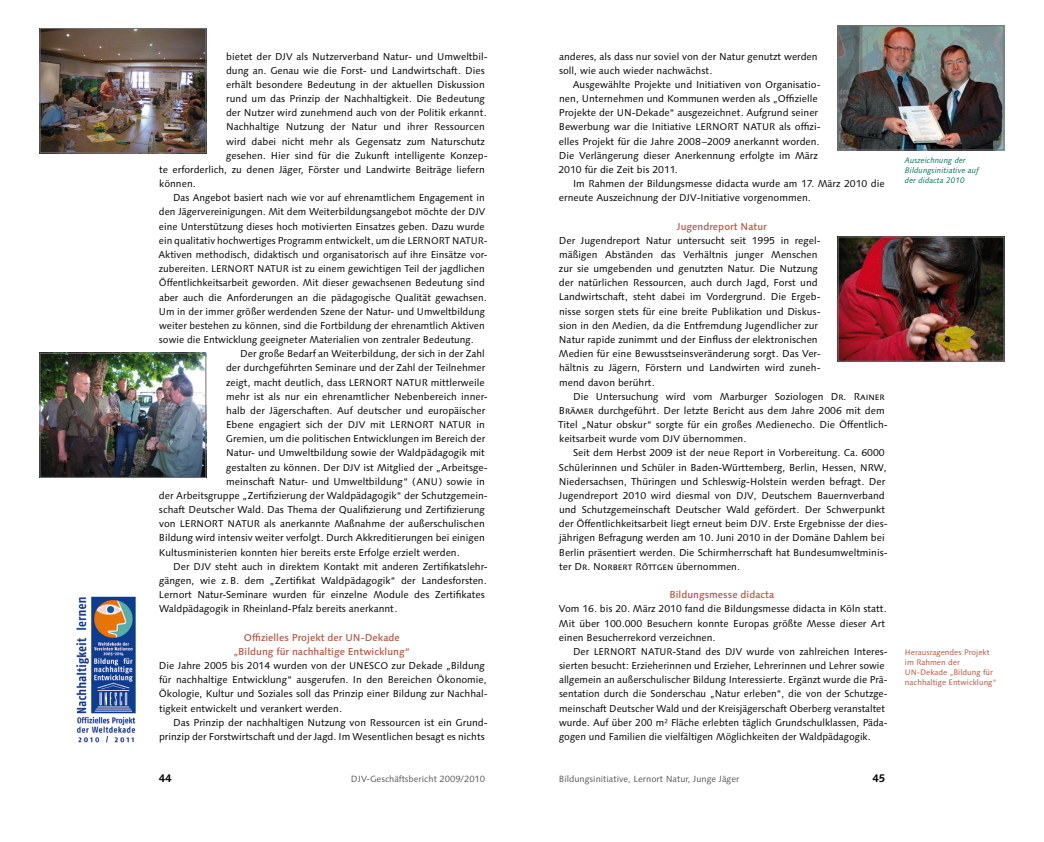
<style>
.page{position:relative;width:1044px;height:842px;background:#fff}
.page>*{position:absolute;margin:0;border:0;box-sizing:border-box;transform-origin:0 0}
.t1{font:700 11px "Linotype Syntax";color:#000}
.t2{font:10px/14.2px "Linotype Syntax";color:#000}
.t3{font:500 10px "Linotype Syntax";color:#b5543f}
.t4{font:10px "Linotype Syntax SC";color:#000}
.t5{font:9px "Linotype Syntax";color:#58585a}
.t6{font:8px/10px "Linotype Syntax";color:#b5543f}
.t7{font:italic 8px/10px "Linotype Syntax";color:#007456}
.s1{font-size:9.8px}
.s2{font-family:"Linotype Syntax SC"}
.s3{font-family:"Linotype Syntax"}
</style>
<div class="page">
<img style="left:42px;top:30px;width:162px;height:121px">
<div style="left:40px;top:28px;width:166px;height:125px;border:1px solid #707173"></div>
<img style="left:839px;top:28px;width:162px;height:120px">
<div style="left:837px;top:26px;width:166px;height:124px;border:1px solid #707173"></div>
<img style="left:839px;top:239px;width:162px;height:120px">
<div style="left:837px;top:237px;width:166px;height:124px;border:1px solid #707173"></div>
<img style="left:42px;top:355px;width:162px;height:121px">
<div style="left:40px;top:353px;width:166px;height:125px;border:1px solid #707173"></div>
<img style="left:76px;top:596px;width:60px;height:147px">
<p class="t2" style="left:226px;top:49px;width:263px">bietet der <span class="s1">DJV</span> als Nutzerverband Natur- und Umweltbil-</p>
<p class="t2" style="left:226px;top:63px;width:260px">dung an. Genau wie die Forst- und Landwirtschaft. Dies</p>
<p class="t2" style="left:226px;top:77px;width:260px">erhält besondere Bedeutung in der aktuellen Diskussion</p>
<p class="t2" style="left:226px;top:92px;width:260px">rund um das Prinzip der Nachhaltigkeit. Die Bedeutung</p>
<p class="t2" style="left:226px;top:106px;width:262px">der Nutzer wird zunehmend auch von der Politik erkannt.</p>
<p class="t2" style="left:226px;top:120px;width:260px">Nachhaltige Nutzung der Natur und ihrer Ressourcen</p>
<p class="t2" style="left:226px;top:134px;width:260px">wird dabei nicht mehr als Gegensatz zum Naturschutz</p>
<p class="t2" style="left:226px;top:148px;width:263px">gesehen. Hier sind für die Zukunft intelligente Konzep-</p>
<p class="t2" style="left:159px;top:162px;width:327px">te erforderlich, zu denen Jäger, Förster und Landwirte Beiträge liefern</p>
<p class="t2" style="left:159px;top:177px;width:38px">können.</p>
<p class="t2" style="left:173px;top:191px;width:313px">Das Angebot basiert nach wie vor auf ehrenamtlichem Engagement in</p>
<p class="t2" style="left:159px;top:205px;width:328px">den Jägervereinigungen. Mit dem Weiterbildungsangebot möchte der <span class="s1">DJV</span></p>
<p class="t2" style="left:159px;top:219px;width:327px">eine Unterstützung dieses hoch motivierten Einsatzes geben. Dazu wurde</p>
<p class="t2" style="left:159px;top:233px;width:330px">ein qualitativ hochwertiges Programm entwickelt, um die <span class="s1">LERNORT NATUR</span>-</p>
<p class="t2" style="left:158px;top:248px;width:330px">Aktiven methodisch, didaktisch und organisatorisch auf ihre Einsätze vor-</p>
<p class="t2" style="left:159px;top:262px;width:327px">zubereiten. <span class="s1">LERNORT NATUR</span> ist zu einem gewichtigen Teil der jagdlichen</p>
<p class="t2" style="left:159px;top:276px;width:327px">Öffentlichkeitsarbeit geworden. Mit dieser gewachsenen Bedeutung sind</p>
<p class="t2" style="left:159px;top:290px;width:329px">aber auch die Anforderungen an die pädagogische Qualität gewachsen.</p>
<p class="t2" style="left:159px;top:304px;width:327px">Um in der immer größer werdenden Szene der Natur- und Umweltbildung</p>
<p class="t2" style="left:159px;top:318px;width:327px">weiter bestehen zu können, sind die Fortbildung der ehrenamtlich Aktiven</p>
<p class="t2" style="left:159px;top:333px;width:316px">sowie die Entwicklung geeigneter Materialien von zentraler Bedeutung.</p>
<p class="t2" style="left:240px;top:347px;width:246px">Der große Bedarf an Weiterbildung, der sich in der Zahl</p>
<p class="t2" style="left:226px;top:361px;width:261px">der durchgeführten Seminare und der Zahl der Teilnehmer</p>
<p class="t2" style="left:226px;top:375px;width:260px">zeigt, macht deutlich, dass <span class="s1">LERNORT NATUR</span> mittlerweile</p>
<p class="t2" style="left:226px;top:389px;width:263px">mehr ist als nur ein ehrenamtlicher Nebenbereich inner-</p>
<p class="t2" style="left:226px;top:403px;width:260px">halb der Jägerschaften. Auf deutscher und europäischer</p>
<p class="t2" style="left:226px;top:418px;width:260px">Ebene engagiert sich der <span class="s1">DJV</span> mit <span class="s1">LERNORT NATUR</span> in</p>
<p class="t2" style="left:226px;top:432px;width:261px">Gremien, um die politischen Entwicklungen im Bereich der</p>
<p class="t2" style="left:226px;top:446px;width:260px">Natur- und Umweltbildung sowie der Waldpädagogik mit</p>
<p class="t2" style="left:226px;top:460px;width:263px">gestalten zu können. Der <span class="s1">DJV</span> ist Mitglied der „Arbeitsge-</p>
<p class="t2" style="left:226px;top:474px;width:260px">meinschaft Natur- und Umweltbildung“ (<span class="s1">ANU</span>) sowie in</p>
<p class="t2" style="left:159px;top:488px;width:330px">der Arbeitsgruppe „Zertifizierung der Waldpädagogik“ der Schutzgemein-</p>
<p class="t2" style="left:159px;top:503px;width:327px">schaft Deutscher Wald. Das Thema der Qualifizierung und Zertifizierung</p>
<p class="t2" style="left:159px;top:517px;width:327px">von <span class="s1">LERNORT NATUR</span> als anerkannte Maßnahme der außerschulischen</p>
<p class="t2" style="left:159px;top:531px;width:327px">Bildung wird intensiv weiter verfolgt. Durch Akkreditierungen bei einigen</p>
<p class="t2" style="left:159px;top:545px;width:302px">Kultusministerien konnten hier bereits erste Erfolge erzielt werden.</p>
<p class="t2" style="left:173px;top:559px;width:316px">Der <span class="s1">DJV</span> steht auch in direktem Kontakt mit anderen Zertifikatslehr-</p>
<p class="t2" style="left:159px;top:573px;width:329px">gängen, wie z.B. dem „Zertifikat Waldpädagogik“ der Landesforsten.</p>
<p class="t2" style="left:159px;top:588px;width:327px">Lernort Natur-Seminare wurden für einzelne Module des Zertifikates</p>
<p class="t2" style="left:159px;top:602px;width:240px">Waldpädagogik in Rheinland-Pfalz bereits anerkannt.</p>
<p class="t3" style="left:244px;top:631px;width:157px">Offizielles Projekt der UN-Dekade</p>
<p class="t3" style="left:233px;top:645px;width:177px">„Bildung für nachhaltige Entwicklung“</p>
<p class="t2" style="left:159px;top:659px;width:327px">Die Jahre 2005 bis 2014 wurden von der <span class="s1">UNESCO</span> zur Dekade „Bildung</p>
<p class="t2" style="left:159px;top:673px;width:329px">für nachhaltige Entwicklung“ ausgerufen. In den Bereichen Ökonomie,</p>
<p class="t2" style="left:159px;top:687px;width:330px">Ökologie, Kultur und Soziales soll das Prinzip einer Bildung zur Nachhal-</p>
<p class="t2" style="left:159px;top:701px;width:184px">tigkeit entwickelt und verankert werden.</p>
<p class="t2" style="left:173px;top:715px;width:316px">Das Prinzip der nachhaltigen Nutzung von Ressourcen ist ein Grund-</p>
<p class="t2" style="left:159px;top:729px;width:327px">prinzip der Forstwirtschaft und der Jagd. Im Wesentlichen besagt es nichts</p>
<p class="t2" style="left:559px;top:49px;width:260px">anderes, als dass nur soviel von der Natur genutzt werden soll, wie auch wieder nachwächst.</p>
<p class="t2" style="left:558px;top:77px;width:263px;text-indent:14px">Ausgewählte Projekte und Initiativen von Organisatio&shy;nen, Unternehmen und Kommunen werden als „Offizielle Projekte der UN-Dekade“ ausgezeichnet. Aufgrund seiner Bewerbung war die Initiative <span class="s1">LERNORT NATUR</span> als offizi&shy;elles Projekt für die Jahre 2008–2009 anerkannt worden.<br>Die Verlängerung dieser Anerkennung erfolgte im März 2010 für die Zeit bis 2011.</p>
<p class="t2" style="left:559px;top:177px;width:327px;text-indent:14px">Im Rahmen der Bildungsmesse didacta wurde am 17. März 2010 die erneute Auszeichnung der <span class="s1">DJV</span>-Initiative vorgenommen.</p>
<p class="t3" style="left:676px;top:220px;width:91px">Jugendreport Natur</p>
<p class="t2" style="left:558px;top:233px;width:263px">Der Jugendreport Natur untersucht seit 1995 in regel&shy;mäßigen Abständen das Verhältnis junger Menschen zur sie umgebenden und genutzten Natur. Die Nutzung der natürlichen Ressourcen, auch durch Jagd, Forst und Landwirtschaft, steht dabei im Vordergrund. Die Ergeb&shy;nisse sorgen stets für eine breite Publikation und Diskus&shy;sion in den Medien, da die Entfremdung Jugendlicher zur Natur rapide zunimmt und der Einfluss der elektronischen Medien für eine Bewusstseinsveränderung sorgt. Das Ver&shy;hältnis zu Jägern, Förstern und Landwirten wird zuneh&shy;mend davon berührt.</p>
<p class="t2" style="left:558px;top:389px;width:331px;text-indent:15px">Die Untersuchung wird vom Marburger Soziologen <span class="s2">Dr. Rainer Brämer</span> durchgeführt. Der letzte Bericht aus dem Jahre 2006 mit dem Titel „Natur obskur“ sorgte für ein großes Medienecho. Die Öffentlich&shy;keitsarbeit wurde vom <span class="s1">DJV</span> übernommen.</p>
<p class="t2" style="left:558px;top:446px;width:330px;text-indent:14px">Seit dem Herbst 2009 ist der neue Report in Vorbereitung. Ca. 6000<br>Schülerinnen und Schüler in Baden-Württemberg, Berlin, Hessen, <span class="s1">NRW</span>, Niedersachsen, Thüringen und Schleswig-Holstein werden befragt. Der Jugendreport 2010 wird diesmal von <span class="s1">DJV</span>, Deutschem Bauernverband und Schutzgemeinschaft Deutscher Wald gefördert. Der Schwerpunkt der Öffentlichkeitsarbeit liegt erneut beim <span class="s1">DJV</span>. Erste Ergebnisse der dies&shy;jährigen Befragung werden am 10. Juni 2010 in der Domäne Dahlem bei Berlin präsentiert werden. Die Schirmherrschaft hat Bundesumweltminis-</p>
<p class="t4" style="left:559px;top:560px;width:182px"><span class="s3">ter</span> Dr. Norbert Röttgen <span class="s3">übernommen.</span></p>
<p class="t3" style="left:669px;top:589px;width:106px">Bildungsmesse didacta</p>
<p class="t2" style="left:558px;top:602px;width:329px">Vom 16. bis 20. März 2010 fand die Bildungsmesse didacta in Köln statt.<br>Mit über 100.000 Besuchern konnte Europas größte Messe dieser Art einen Besucherrekord verzeichnen.</p>
<p class="t2" style="left:559px;top:644px;width:330px;text-indent:14px">Der <span class="s1">LERNORT NATUR</span>-Stand des <span class="s1">DJV</span> wurde von zahlreichen Interes&shy;sierten besucht: Erzieherinnen und Erzieher, Lehrerinnen und Lehrer sowie allgemein an außerschulischer Bildung Interessierte. Ergänzt wurde die Prä&shy;sentation durch die Sonderschau „Natur erleben“, die von der Schutzge&shy;meinschaft Deutscher Wald und der Kreisjägerschaft Oberberg veranstaltet wurde. Auf über 200 m² Fläche erlebten täglich Grundschulklassen, Päda&shy;gogen und Familien die vielfältigen Möglichkeiten der Waldpädagogik.</p>
<p class="t1" style="left:159px;top:772px;width:14px">44</p>
<p class="t5" style="left:351px;top:774px;width:136px">DJV-Geschäftsbericht 2009/2010</p>
<p class="t5" style="left:558px;top:774px;width:182px">Bildungsinitiative, Lernort Natur, Junge Jäger</p>
<p class="t1" style="left:872px;top:772px;width:14px">45</p>
<p class="t7" style="left:904px;top:156px;width:76px">Auszeichnung der<br>Bildungsinitiative auf der didacta 2010</p>
<p class="t6" style="left:904px;top:647px;width:93px">Herausragendes Projekt im Rahmen der<br>UN-Dekade „Bildung für nachhaltige Entwicklung“</p>
</div>
